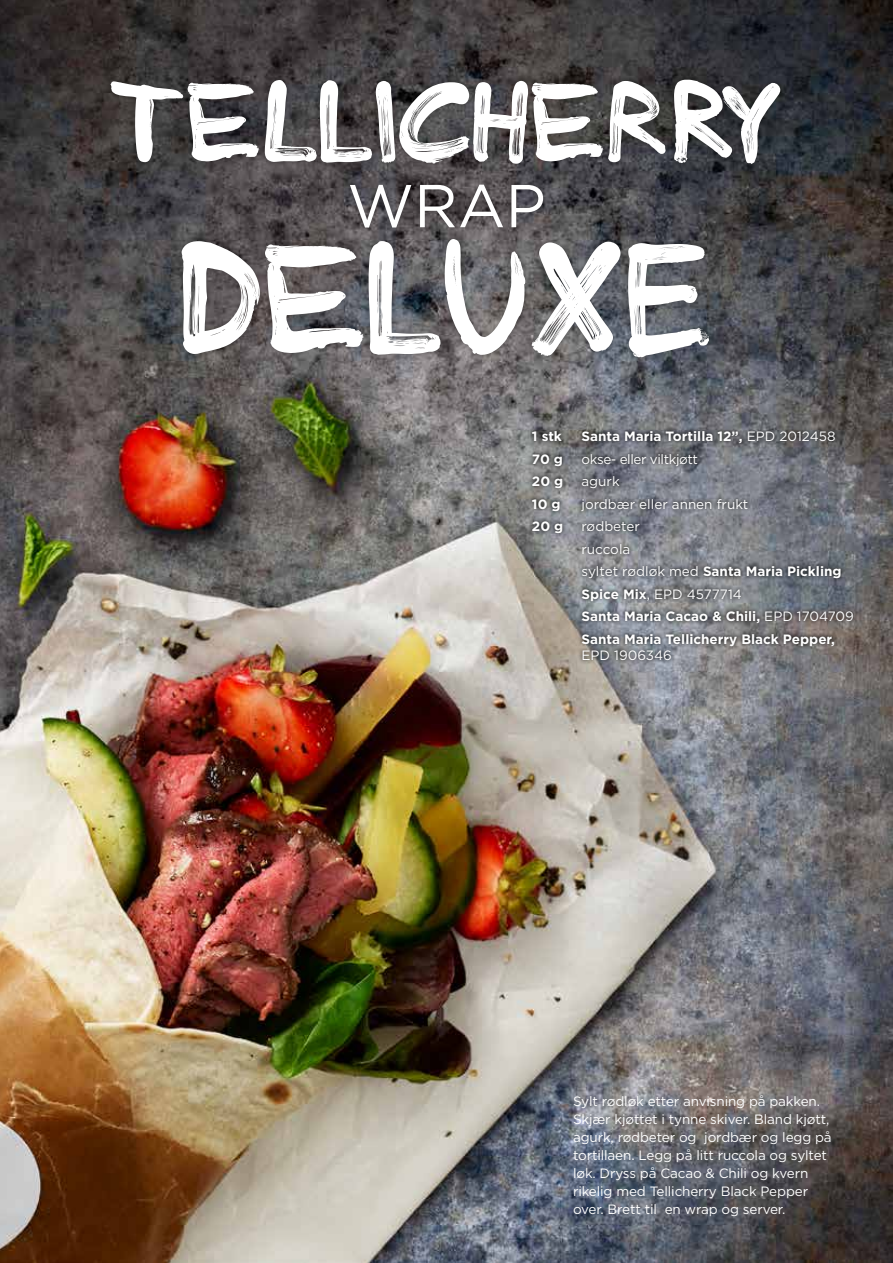
<style>
.page{position:relative;width:893px;height:1263px;background:#fff}
.page>*{position:absolute;margin:0;border:0;box-sizing:border-box;transform-origin:0 0}
.t1{font:109.65px "Plate";letter-spacing:.015em;color:#fff}
.t2{font:79.5px "Plate";letter-spacing:.025em;color:#fff}
.t3{font:60.45px "Gotham";color:#fff}
.t4{font:13.5px/18px "Gotham";letter-spacing:-.01em;color:#fff}
.t5{font:700 13.5px/22.5px "Gotham";color:#fff}
.t6{font:13.5px "Gotham";letter-spacing:-.03em;color:#fff}
.s1{font-weight:400}
</style>
<div class="page">
<img style="left:0;top:0;width:893px;height:1263px">
<div style="left:105px;top:74px;width:680px;height:288px;background:#000;opacity:.33"></div>
<svg style="left:528px;top:427px;width:329px;height:238px;background:#77787d"></svg>
<h2 class="t2" style="left:110px;top:87px;width:674px">TELLICHERRY</h2>
<h3 class="t3" style="left:347px;top:167px;width:200px">WRAP</h3>
<h1 class="t1" style="left:181px;top:250px;width:533px">DELUXE</h1>
<p class="t5" style="left:532px;top:425px;width:31px">1 stk</p>
<p class="t5" style="left:581px;top:425px;width:256px">Santa Maria Tortilla 12”, <span class="s1">EPD 2012458</span></p>
<p class="t5" style="left:532px;top:448px;width:33px">70 g</p>
<p class="t6" style="left:581px;top:450px;width:118px">okse- eller viltkjøtt</p>
<p class="t5" style="left:532px;top:470px;width:33px">20 g</p>
<p class="t4" style="left:581px;top:472px;width:40px">agurk</p>
<p class="t5" style="left:532px;top:493px;width:30px">10 g</p>
<p class="t4" style="left:581px;top:495px;width:168px">jordbær eller annen frukt</p>
<p class="t5" style="left:532px;top:515px;width:33px">20 g</p>
<p class="t5" style="left:581px;top:515px;width:274px"><span class="s1">rødbeter<br>ruccola<br>syltet rødløk med</span> Santa Maria Pickling<br>Spice Mix<span class="s1">, EPD 4577714<br></span>Santa Maria Cacao &amp; Chili, <span class="s1">EPD 1704709<br></span>Santa Maria Tellicherry Black Pepper,</p>
<p class="t4" style="left:581px;top:646px;width:92px">EPD 1906346</p>
<p class="t4" style="left:573px;top:1092px;width:260px">Sylt rødløk etter anvisning på pakken.<br>Skjær kjøttet i tynne skiver. Bland kjøtt, agurk, rødbeter og jordbær og legg på tortillaen. Legg på litt ruccola og syltet løk. Dryss på Cacao &amp; Chili og kvern rikelig med Tellicherry Black Pepper over. Brett til en wrap og server.</p>
</div>
